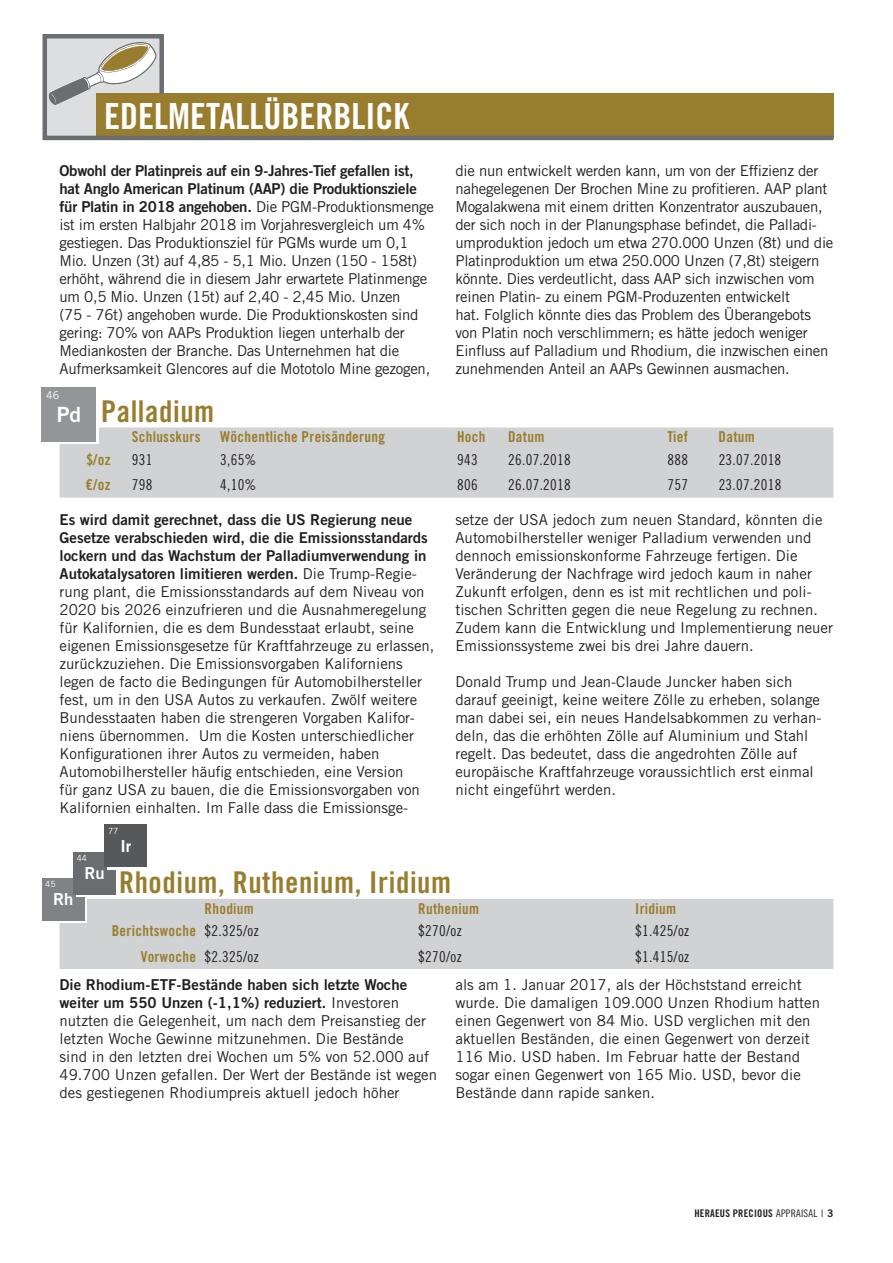
<style>
.page{position:relative;width:893px;height:1263px;background:#fff}
.page>*{position:absolute;margin:0;border:0;box-sizing:border-box;transform-origin:0 0}
.t1{font:36px "Trade Gothic LT Std Bd Cn 20";color:#fff}
.t2{font:30px "Trade Gothic LT Std Bd Cn 20";letter-spacing:.02em;color:#997d2e}
.t3{font:21px "Trade Gothic LT Std Bd 2";color:#fff}
.t4{font:16.5px "Trade Gothic LT Std Bd 2";color:#fff}
.t5{font:15px/18px "Trade Gothic LT Std";color:#231f20}
.t6{font:15px/18px "Trade Gothic LT Std Bd 2";color:#231f20}
.t7{font:15px "Trade Gothic LT Std Cn 18";letter-spacing:.02em;color:#231f20}
.t8{font:15px "Trade Gothic LT Std Bd Cn 20";letter-spacing:.02em;color:#997d2e}
.t9{font:10.8px "Trade Gothic LT Std";color:#fff}
.t10{font:10.5px "Trade Gothic LT Std Bd Cn 20";letter-spacing:.02em;color:#231f20}
.t11{font:8.55px "Trade Gothic LT Std";color:#fff}
.s1{font-family:"Trade Gothic LT Std"}
.s2{font-family:"Trade Gothic LT Std Cn 18";color:#231f20}
.s3{font-family:"Trade Gothic LT Std Bd Cn 20";color:#997d2e}
.s4{font-family:"Trade Gothic LT Std Cn 18"}
.s5{font-family:"Trade Gothic LT Std";font-weight:300}
.s6{font-family:"Trade Gothic LT Std Bd 2"}
</style>
<div class="page">
<div style="left:60px;top:427px;width:773px;height:71px;background:#d1d2d4"></div>
<div style="left:60px;top:899px;width:773px;height:70px;background:#d1d2d4"></div>
<div style="left:45px;top:390px;width:54px;height:54px;background:linear-gradient(to right,#fff,#fff)"></div>
<div style="left:42px;top:387px;width:54px;height:54px;background:#939598"></div>
<div style="left:44px;top:880px;width:43px;height:43px;background:linear-gradient(to right,#808285,#808285)"></div>
<div style="left:42px;top:878px;width:42px;height:42px;background:#808285"></div>
<svg style="left:76px;top:894px;width:40px;height:3px"></svg>
<div style="left:73px;top:852px;width:43px;height:42px;background:#6c6d70"></div>
<div style="left:107px;top:827px;width:43px;height:43px;background:#fff"></div>
<div style="left:104px;top:824px;width:43px;height:43px;background:#57585a"></div>
<svg style="left:42px;top:34px;width:792px;height:107px"></svg>
<h1 class="t1" style="left:104px;top:94px;width:307px">EDELMETALLÜBERBLICK</h1>
<p class="t6" style="left:60px;top:161px;width:376px">Obwohl der Platinpreis auf ein 9-Jahres-Tief gefallen ist, hat Anglo American Platinum (AAP) die Produktionsziele für Platin in 2018 angehoben. <span class="s1">Die PGM-Produktionsmenge</span></p>
<p class="t5" style="left:60px;top:215px;width:372px">ist im ersten Halbjahr 2018 im Vorjahresvergleich um 4% gestiegen. Das Produktionsziel für PGMs wurde um 0,1<br>Mio. Unzen (3t) auf 4,85 - 5,1 Mio. Unzen (150 - 158t) erhöht, während die in diesem Jahr erwartete Platinmenge um 0,5 Mio. Unzen (15t) auf 2,40 - 2,45 Mio. Unzen<br>(75 - 76t) angehoben wurde. Die Produktionskosten sind gering: 70% von AAPs Produktion liegen unterhalb der Mediankosten der Branche. Das Unternehmen hat die Aufmerksamkeit Glencores auf die Mototolo Mine gezogen,</p>
<p class="t9" style="left:46px;top:389px;width:15px">46</p>
<h3 class="t3" style="left:57px;top:401px;width:26px">Pd</h3>
<h2 class="t2" style="left:101px;top:393px;width:115px">Palladium</h2>
<p class="t5" style="left:455px;top:161px;width:379px">die nun entwickelt werden kann, um von der Effizienz der nahegelegenen Der Brochen Mine zu profitieren. AAP plant Mogalakwena mit einem dritten Konzentrator auszubauen, der sich noch in der Planungsphase befindet, die Palladi&shy;umproduktion jedoch um etwa 270.000 Unzen (8t) und die Platinproduktion um etwa 250.000 Unzen (7,8t) steigern könnte. Dies verdeutlicht, dass AAP sich inzwischen vom reinen Platin- zu einem PGM-Produzenten entwickelt<br>hat. Folglich könnte dies das Problem des Überangebots von Platin noch verschlimmern; es hätte jedoch weniger Einfluss auf Palladium und Rhodium, die inzwischen einen zunehmenden Anteil an AAPs Gewinnen ausmachen.</p>
<p class="t8" style="left:132px;top:428px;width:70px">Schlusskurs</p>
<p class="t8" style="left:220px;top:428px;width:166px">Wöchentliche Preisänderung</p>
<p class="t8" style="left:457px;top:428px;width:30px">Hoch</p>
<p class="t8" style="left:508px;top:428px;width:38px">Datum</p>
<p class="t8" style="left:668px;top:428px;width:22px">Tief</p>
<p class="t8" style="left:719px;top:428px;width:38px">Datum</p>
<p class="t8" style="left:86px;top:450px;width:26px">$/oz</p>
<p class="t7" style="left:132px;top:450px;width:22px">931</p>
<p class="t7" style="left:220px;top:450px;width:38px">3,65%</p>
<p class="t7" style="left:457px;top:450px;width:22px">943</p>
<p class="t7" style="left:508px;top:450px;width:64px">26.07.2018</p>
<p class="t7" style="left:668px;top:450px;width:22px">888</p>
<p class="t7" style="left:719px;top:450px;width:64px">23.07.2018</p>
<p class="t8" style="left:86px;top:476px;width:27px">€/oz</p>
<p class="t7" style="left:132px;top:476px;width:22px">798</p>
<p class="t7" style="left:220px;top:476px;width:38px">4,10%</p>
<p class="t7" style="left:457px;top:476px;width:22px">806</p>
<p class="t7" style="left:508px;top:476px;width:64px">26.07.2018</p>
<p class="t7" style="left:668px;top:476px;width:22px">757</p>
<p class="t7" style="left:719px;top:476px;width:64px">23.07.2018</p>
<p class="t6" style="left:60px;top:510px;width:370px">Es wird damit gerechnet, dass die US Regierung neue Gesetze verabschieden wird, die die Emissionsstandards lockern und das Wachstum der Palladiumverwendung in Autokatalysatoren limitieren werden. <span class="s1">Die Trump-Regie-</span></p>
<p class="t5" style="left:60px;top:582px;width:376px">rung plant, die Emissionsstandards auf dem Niveau von 2020 bis 2026 einzufrieren und die Ausnahmeregelung für Kalifornien, die es dem Bundesstaat erlaubt, seine eigenen Emissionsgesetze für Kraftfahrzeuge zu erlassen, zurückzuziehen. Die Emissionsvorgaben Kaliforniens legen de facto die Bedingungen für Automobilhersteller fest, um in den USA Autos zu verkaufen. Zwölf weitere Bundesstaaten haben die strengeren Vorgaben Kalifor&shy;niens übernommen. Um die Kosten unterschiedlicher Konfigurationen ihrer Autos zu vermeiden, haben Automobilhersteller häufig entschieden, eine Version<br>für ganz USA zu bauen, die die Emissionsvorgaben von Kalifornien einhalten. Im Falle dass die Emissionsge-</p>
<p class="t11" style="left:108px;top:826px;width:12px">77</p>
<p class="t4" style="left:120px;top:836px;width:13px">Ir</p>
<p class="t5" style="left:455px;top:510px;width:379px">setze der USA jedoch zum neuen Standard, könnten die Automobilhersteller weniger Palladium verwenden und dennoch emissionskonforme Fahrzeuge fertigen. Die Veränderung der Nachfrage wird jedoch kaum in naher Zukunft erfolgen, denn es ist mit rechtlichen und poli&shy;tischen Schritten gegen die neue Regelung zu rechnen.<br>Zudem kann die Entwicklung und Implementierung neuer Emissionssysteme zwei bis drei Jahre dauern.</p>
<p class="t5" style="left:455px;top:672px;width:367px">Donald Trump und Jean-Claude Juncker haben sich darauf geeinigt, keine weitere Zölle zu erheben, solange man dabei sei, ein neues Handelsabkommen zu verhan&shy;deln, das die erhöhten Zölle auf Aluminium und Stahl regelt. Das bedeutet, dass die angedrohten Zölle auf europäische Kraftfahrzeuge voraussichtlich erst einmal nicht eingeführt werden.</p>
<p class="t11" style="left:77px;top:853px;width:12px">44</p>
<p class="t4" style="left:85px;top:863px;width:22px">Ru</p>
<p class="t11" style="left:45px;top:879px;width:12px">45</p>
<p class="t4" style="left:53px;top:889px;width:22px">Rh</p>
<h2 class="t2" style="left:119px;top:864px;width:334px">Rhodium, Ruthenium, Iridium</h2>
<p class="t8" style="left:205px;top:899px;width:51px">Rhodium</p>
<p class="t8" style="left:418px;top:899px;width:62px">Ruthenium</p>
<p class="t8" style="left:635px;top:899px;width:42px">Iridium</p>
<p class="t8" style="left:112px;top:922px;width:148px">Berichtswoche <span class="s2">$2.325/oz</span></p>
<p class="t7" style="left:418px;top:922px;width:45px">$270/oz</p>
<p class="t7" style="left:635px;top:922px;width:56px">$1.425/oz</p>
<p class="t7" style="left:141px;top:947px;width:119px"><span class="s3">Vorwoche</span> $2.325/oz</p>
<p class="t7" style="left:418px;top:947px;width:45px">$270/oz</p>
<p class="t7" style="left:635px;top:947px;width:56px">$1.415/oz</p>
<p class="t6" style="left:60px;top:976px;width:349px">Die Rhodium-ETF-Bestände haben sich letzte Woche weiter um 550 Unzen (-1,1%) reduziert. <span class="s1">Investoren</span></p>
<p class="t5" style="left:60px;top:1012px;width:379px">nutzten die Gelegenheit, um nach dem Preisanstieg der letzten Woche Gewinne mitzunehmen. Die Bestände<br>sind in den letzten drei Wochen um 5% von 52.000 auf 49.700 Unzen gefallen. Der Wert der Bestände ist wegen des gestiegenen Rhodiumpreis aktuell jedoch höher</p>
<p class="t5" style="left:455px;top:976px;width:366px">als am 1. Januar 2017, als der Höchststand erreicht wurde. Die damaligen 109.000 Unzen Rhodium hatten einen Gegenwert von 84 Mio. USD verglichen mit den aktuellen Beständen, die einen Gegenwert von derzeit 116 Mio. USD haben. Im Februar hatte der Bestand sogar einen Gegenwert von 165 Mio. USD, bevor die Bestände dann rapide sanken.</p>
<p class="t10" style="left:694px;top:1207px;width:141px">HERAEUS PRECIOUS <span class="s4">APPRAISAL</span> <span class="s5">I</span> <span class="s6">3</span></p>
</div>
